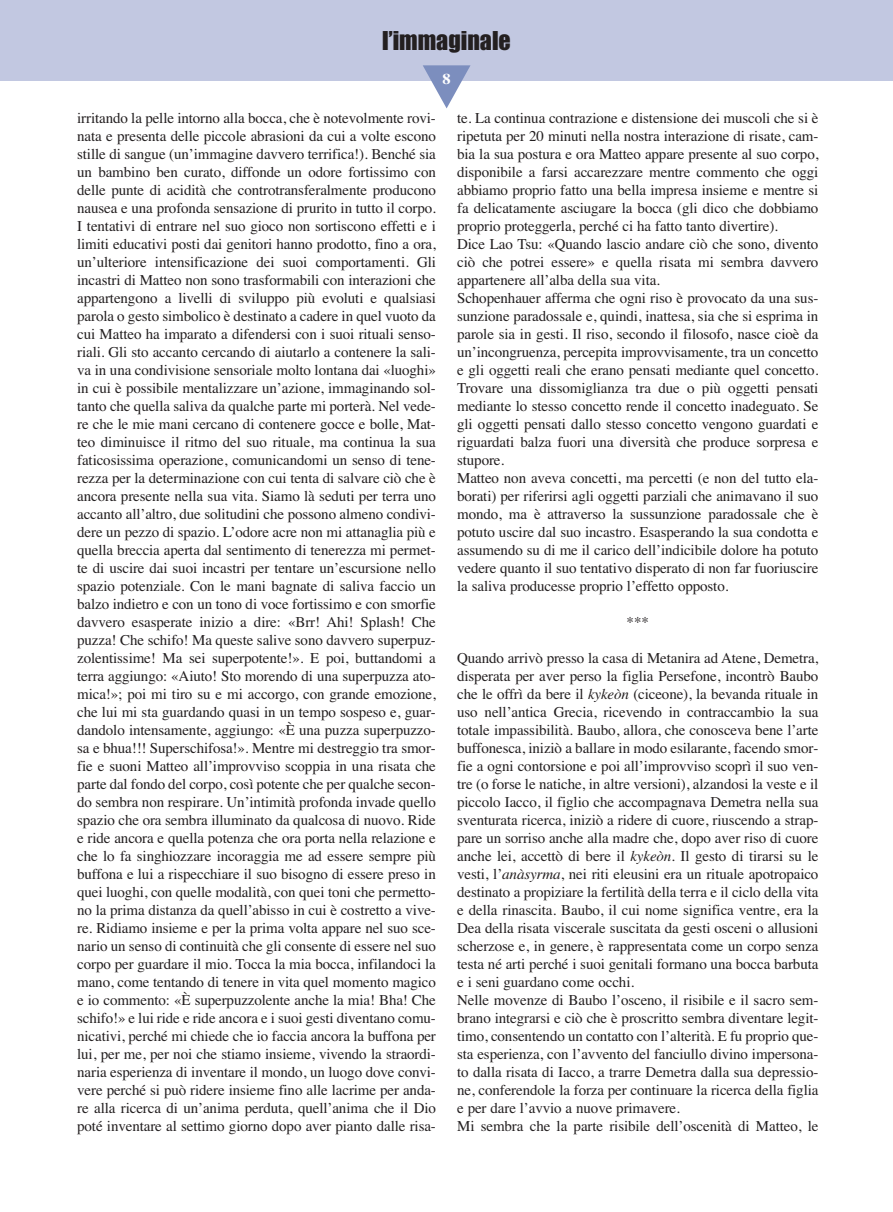
<style>
.page{position:relative;width:893px;height:1212px;background:#fff}
.page>*{position:absolute;margin:0;border:0;box-sizing:border-box;transform-origin:0 0}
.t1{font:24px "Impact";color:#231f20}
.t2{font:15px/18px "Times";letter-spacing:-.01em;color:#231f20}
.t3{font:700 15px "Times";color:#fff;scale:1.1 1}
.s1{font-style:italic}
</style>
<div class="page">
<div style="left:0;top:0;width:893px;height:81px;background:#c2c8e1"></div>
<svg style="left:423px;top:65px;width:47px;height:43px"></svg>
<h1 class="t1" style="left:382px;top:33px;width:130px">l’immaginale</h1>
<p class="t3" style="left:443px;top:74px;width:9px">8</p>
<p class="t2" style="left:77px;top:110px;width:360px;text-align:justify">irritando la pelle intorno alla bocca, che è notevolmente rovi&shy;nata e presenta delle piccole abrasioni da cui a volte escono stille di sangue (un’immagine davvero terrifica!). Benché sia un bambino ben curato, diffonde un odore fortissimo con delle punte di acidità che controtransferalmente producono nausea e una profonda sensazione di prurito in tutto il corpo.<br>I tentativi di entrare nel suo gioco non sortiscono effetti e i limiti educativi posti dai genitori hanno prodotto, fino a ora, un’ulteriore intensificazione dei suoi comportamenti. Gli incastri di Matteo non sono trasformabili con interazioni che appartengono a livelli di sviluppo più evoluti e qualsiasi parola o gesto simbolico è destinato a cadere in quel vuoto da cui Matteo ha imparato a difendersi con i suoi rituali senso&shy;riali. Gli sto accanto cercando di aiutarlo a contenere la sali&shy;va in una condivisione sensoriale molto lontana dai «luoghi» in cui è possibile mentalizzare un’azione, immaginando sol&shy;tanto che quella saliva da qualche parte mi porterà. Nel vede&shy;re che le mie mani cercano di contenere gocce e bolle, Mat&shy;teo diminuisce il ritmo del suo rituale, ma continua la sua faticosissima operazione, comunicandomi un senso di tene&shy;rezza per la determinazione con cui tenta di salvare ciò che è ancora presente nella sua vita. Siamo là seduti per terra uno accanto all’altro, due solitudini che possono almeno condivi&shy;dere un pezzo di spazio. L’odore acre non mi attanaglia più e quella breccia aperta dal sentimento di tenerezza mi permet&shy;te di uscire dai suoi incastri per tentare un’escursione nello spazio potenziale. Con le mani bagnate di saliva faccio un balzo indietro e con un tono di voce fortissimo e con smorfie davvero esasperate inizio a dire: «Brr! Ahi! Splash! Che puzza! Che schifo! Ma queste salive sono davvero superpuz&shy;zolentissime! Ma sei superpotente!». E poi, buttandomi a terra aggiungo: «Aiuto! Sto morendo di una superpuzza ato&shy;mica!»; poi mi tiro su e mi accorgo, con grande emozione, che lui mi sta guardando quasi in un tempo sospeso e, guar&shy;dandolo intensamente, aggiungo: «È una puzza superpuzzo&shy;sa e bhua!!! Superschifosa!». Mentre mi destreggio tra smor&shy;fie e suoni Matteo all’improvviso scoppia in una risata che parte dal fondo del corpo, così potente che per qualche secon&shy;do sembra non respirare. Un’intimità profonda invade quello spazio che ora sembra illuminato da qualcosa di nuovo. Ride e ride ancora e quella potenza che ora porta nella relazione e che lo fa singhiozzare incoraggia me ad essere sempre più buffona e lui a rispecchiare il suo bisogno di essere preso in quei luoghi, con quelle modalità, con quei toni che permetto&shy;no la prima distanza da quell’abisso in cui è costretto a vive&shy;re. Ridiamo insieme e per la prima volta appare nel suo sce&shy;nario un senso di continuità che gli consente di essere nel suo corpo per guardare il mio. Tocca la mia bocca, infilandoci la mano, come tentando di tenere in vita quel momento magico e io commento: «È superpuzzolente anche la mia! Bha! Che schifo!» e lui ride e ride ancora e i suoi gesti diventano comu&shy;nicativi, perché mi chiede che io faccia ancora la buffona per lui, per me, per noi che stiamo insieme, vivendo la straordi&shy;naria esperienza di inventare il mondo, un luogo dove convi&shy;vere perché si può ridere insieme fino alle lacrime per anda&shy;re alla ricerca di un’anima perduta, quell’anima che il Dio poté inventare al settimo giorno dopo aver pianto dalle risa-</p>
<p class="t2" style="left:457px;top:110px;width:363px">te. La continua contrazione e distensione dei muscoli che si è ripetuta per 20 minuti nella nostra interazione di risate, cam&shy;bia la sua postura e ora Matteo appare presente al suo corpo, disponibile a farsi accarezzare mentre commento che oggi abbiamo proprio fatto una bella impresa insieme e mentre si fa delicatamente asciugare la bocca (gli dico che dobbiamo proprio proteggerla, perché ci ha fatto tanto divertire).<br>Dice Lao Tsu: «Quando lascio andare ciò che sono, divento ciò che potrei essere» e quella risata mi sembra davvero appartenere all’alba della sua vita.<br>Schopenhauer afferma che ogni riso è provocato da una sus&shy;sunzione paradossale e, quindi, inattesa, sia che si esprima in parole sia in gesti. Il riso, secondo il filosofo, nasce cioè da un’incongruenza, percepita improvvisamente, tra un concetto e gli oggetti reali che erano pensati mediante quel concetto.<br>Trovare una dissomiglianza tra due o più oggetti pensati mediante lo stesso concetto rende il concetto inadeguato. Se gli oggetti pensati dallo stesso concetto vengono guardati e riguardati balza fuori una diversità che produce sorpresa e stupore.<br>Matteo non aveva concetti, ma percetti (e non del tutto ela&shy;borati) per riferirsi agli oggetti parziali che animavano il suo mondo, ma è attraverso la sussunzione paradossale che è potuto uscire dal suo incastro. Esasperando la sua condotta e assumendo su di me il carico dell’indicibile dolore ha potuto vedere quanto il suo tentativo disperato di non far fuoriuscire la saliva producesse proprio l’effetto opposto.</p>
<p class="t2" style="left:627px;top:614px;width:24px">***</p>
<p class="t2" style="left:457px;top:650px;width:363px">Quando arrivò presso la casa di Metanira ad Atene, Demetra, disperata per aver perso la figlia Persefone, incontrò Baubo che le offrì da bere il <span class="s1">kykeòn</span> (ciceone), la bevanda rituale in uso nell’antica Grecia, ricevendo in contraccambio la sua totale impassibilità. Baubo, allora, che conosceva bene l’arte buffonesca, iniziò a ballare in modo esilarante, facendo smor&shy;fie a ogni contorsione e poi all’improvviso scoprì il suo ven&shy;tre (o forse le natiche, in altre versioni), alzandosi la veste e il piccolo Iacco, il figlio che accompagnava Demetra nella sua sventurata ricerca, iniziò a ridere di cuore, riuscendo a strap&shy;pare un sorriso anche alla madre che, dopo aver riso di cuore anche lei, accettò di bere il <span class="s1">kykeòn</span>. Il gesto di tirarsi su le vesti, l’<span class="s1">anàsyrma</span>, nei riti eleusini era un rituale apotropaico destinato a propiziare la fertilità della terra e il ciclo della vita e della rinascita. Baubo, il cui nome significa ventre, era la Dea della risata viscerale suscitata da gesti osceni o allusioni scherzose e, in genere, è rappresentata come un corpo senza testa né arti perché i suoi genitali formano una bocca barbuta e i seni guardano come occhi.<br>Nelle movenze di Baubo l’osceno, il risibile e il sacro sem&shy;brano integrarsi e ciò che è proscritto sembra diventare legit&shy;timo, consentendo un contatto con l’alterità. E fu proprio que&shy;sta esperienza, con l’avvento del fanciullo divino impersona&shy;to dalla risata di Iacco, a trarre Demetra dalla sua depressio&shy;ne, conferendole la forza per continuare la ricerca della figlia e per dare l’avvio a nuove primavere.<br>Mi sembra che la parte risibile dell’oscenità di Matteo, le</p>
</div>
